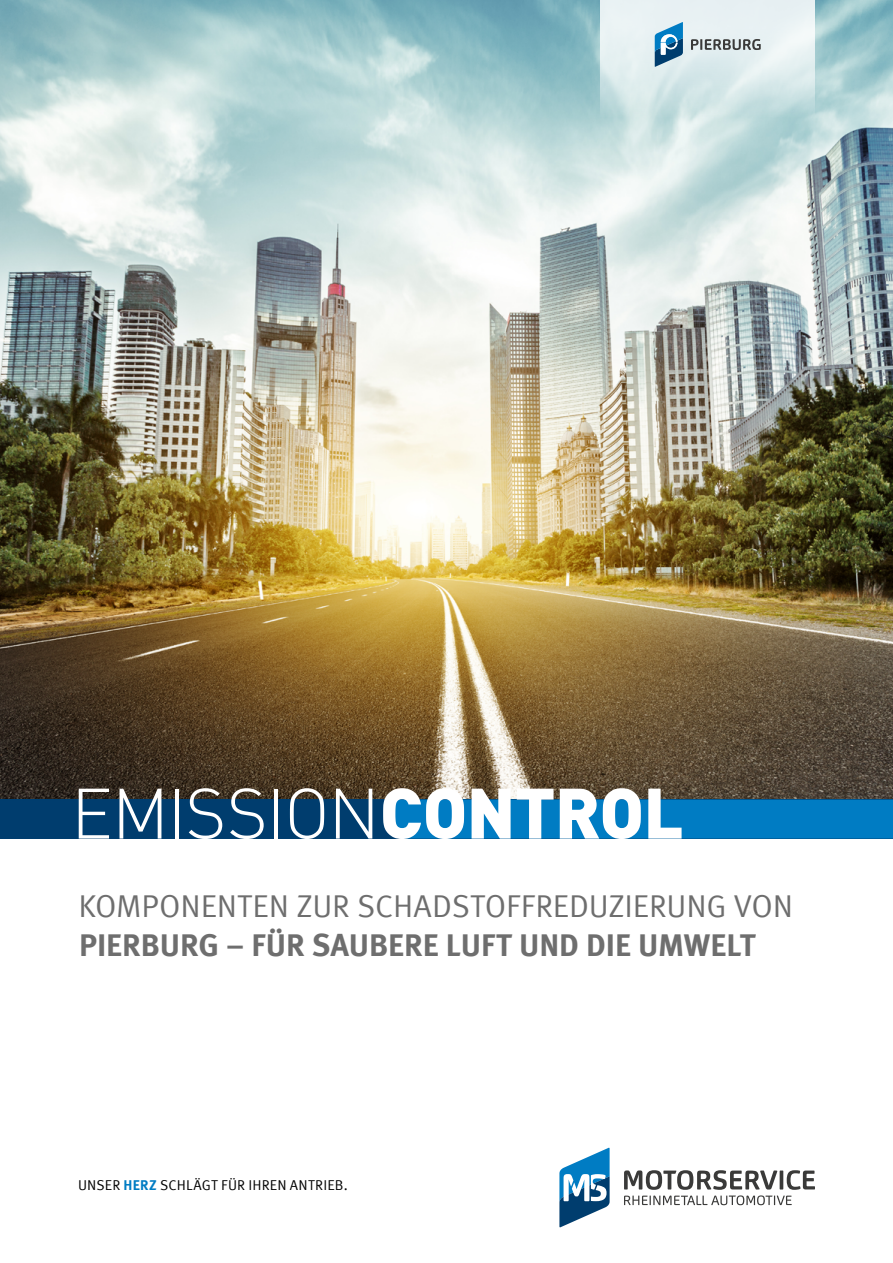
<style>
.page{position:relative;width:893px;height:1263px;background:#fff}
.page>*{position:absolute;margin:0;border:0;box-sizing:border-box;transform-origin:0 0}
.t1{font:300 70.2px "DIN Offc";letter-spacing:-.02em;color:#fff}
.t2{font:31.5px "Meta Offc Pro Norm";letter-spacing:-.005em;color:#6e6e6e}
.t3{font:700 31.5px "Meta Offc Pro";color:#6e6e6e}
.t4{font:14.25px "Meta Offc Pro Norm";letter-spacing:.015em;color:#000}
.s1{font-weight:900}
.s2{font-family:"Meta Offc Pro";font-weight:700;color:#007cc3}
</style>
<div class="page">
<img style="left:0;top:0;width:893px;height:799px">
<svg style="left:559px;top:1148px;width:51px;height:79px"></svg>
<svg style="left:624px;top:1170px;width:191px;height:35px"></svg>
<svg style="left:600px;top:0;width:215px;height:117px;background:#ddebed"></svg>
<svg style="left:691px;top:39px;width:70px;height:11px"></svg>
<svg style="left:655px;top:22px;width:28px;height:45px"></svg>
<div style="left:0;top:799px;width:893px;height:39px;background:#003d6e"></div>
<div style="left:394px;top:799px;width:499px;height:39px;background:#007cc3"></div>
<h1 class="t1" style="left:71px;top:770px;width:614px">EMISSION<span class="s1">CONTROL</span></h1>
<p class="t2" style="left:79px;top:882px;width:716px">KOMPONENTEN ZUR SCHADSTOFFREDUZIERUNG VON</p>
<p class="t3" style="left:79px;top:920px;width:678px">PIERBURG – FÜR SAUBERE LUFT UND DIE UMWELT</p>
<p class="t4" style="left:78px;top:1174px;width:271px">UNSER <span class="s2">HERZ</span> SCHLÄGT FÜR IHREN ANTRIEB.</p>
</div>
